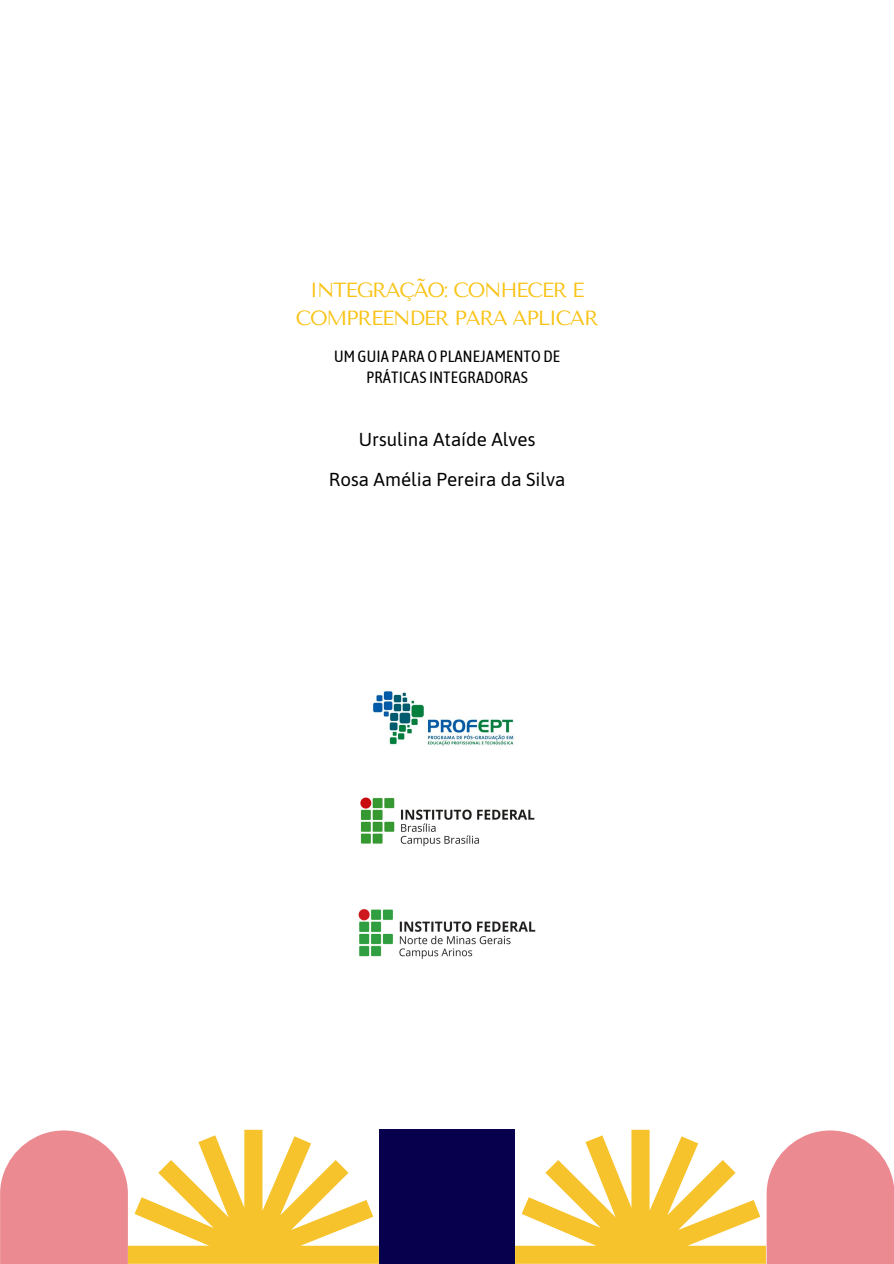
<style>
.page{position:relative;width:894px;height:1264px;background:#fff}
.page>*{position:absolute;margin:0;border:0;box-sizing:border-box;transform-origin:0 0}
.t1{font:20.4px/28.2px "Tenor Sans";letter-spacing:-.06em;color:#f9c316;text-align:center}
.t2{font:18.75px "Asap";color:#000}
.t3{font:16.35px/20.9px "Asap Condensed";letter-spacing:.01em;color:#000;text-align:center}
</style>
<div class="page">
<svg style="left:0;top:1129px;width:379px;height:134px"></svg>
<div style="left:379px;top:1129px;width:136px;height:134px;background:#07004d"></div>
<svg style="left:515px;top:1129px;width:378px;height:134px"></svg>
<img style="left:358px;top:909px;width:178px;height:50px">
<img style="left:360px;top:797px;width:175px;height:50px">
<img style="left:372px;top:691px;width:142px;height:55px">
<p class="t1" style="left:295px;top:276px;width:304px">INTEGRAÇÃO: CONHECER E<br>COMPREENDER PARA APLICAR</p>
<p class="t3" style="left:334px;top:345px;width:228px">UMGUIA PARA O PLANEJAMENTO DE<br>PRÁTICAS INTEGRADORAS</p>
<p class="t2" style="left:359px;top:428px;width:178px">Ursulina Ataíde Alves</p>
<p class="t2" style="left:329px;top:468px;width:238px">Rosa Amélia Pereira da Silva</p>
</div>
